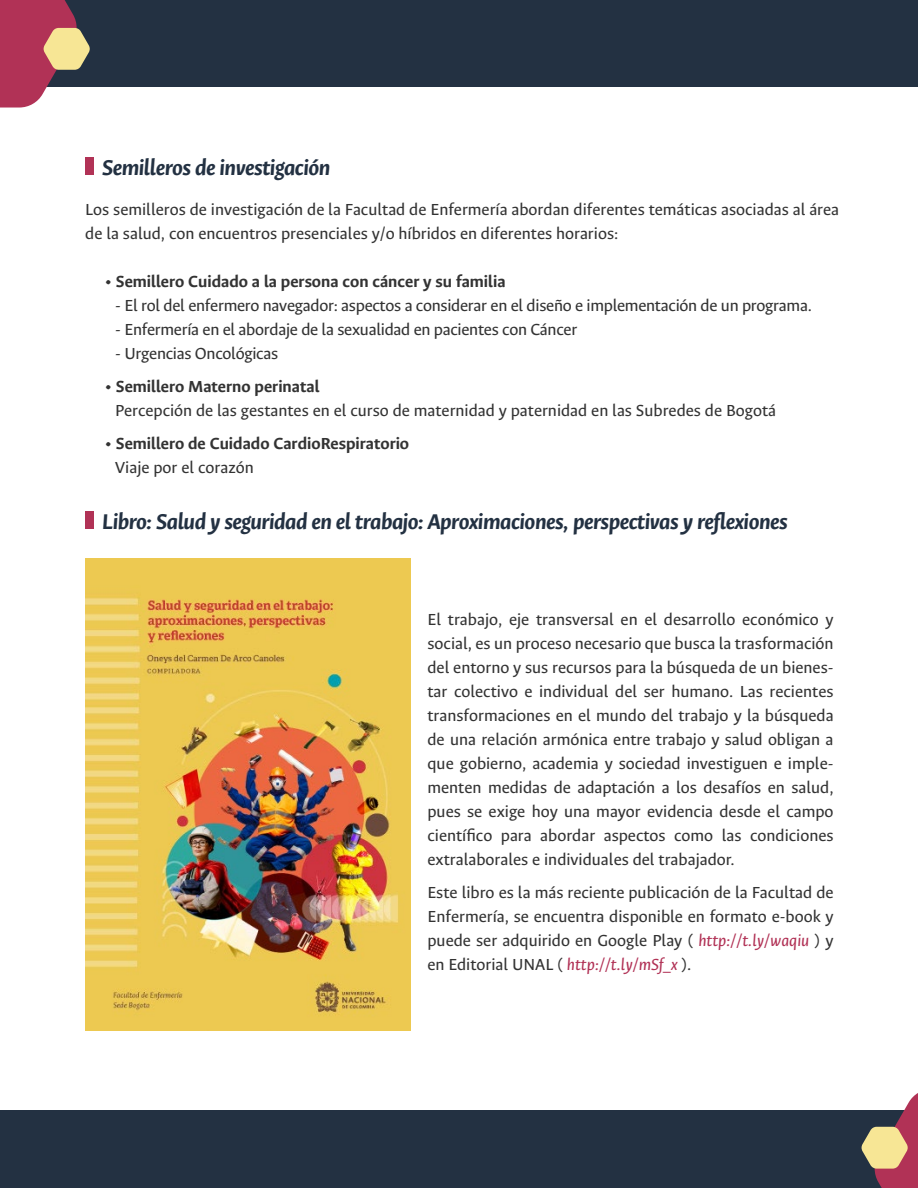
<style>
.page{position:relative;width:918px;height:1188px;background:#fff}
.page>*{position:absolute;margin:0;border:0;box-sizing:border-box;transform-origin:0 0}
.t1{font:italic 700 24px "Ancizar Sans";letter-spacing:-.02em;color:#233142}
.t2{font:18px/24px "Ancizar Sans";color:#333;text-align:justify}
.t3{font:700 18px "Ancizar Sans";color:#333}
.s1{font-style:italic;color:#b13256}
</style>
<div class="page">
<div style="left:86px;top:158px;width:8px;height:17px;background:#b13256"></div>
<div style="left:86px;top:512px;width:8px;height:17px;background:#b13256"></div>
<img style="left:86px;top:558px;width:325px;height:472px">
<div style="left:0;top:0;width:918px;height:86px;background:#233142"></div>
<svg style="left:0;top:0;width:90px;height:108px"></svg>
<div style="left:0;top:1110px;width:918px;height:78px;background:#233142"></div>
<svg style="left:862px;top:1093px;width:56px;height:95px"></svg>
<h1 class="t1" style="left:102px;top:153px;width:230px">Semilleros de investigación</h1>
<p class="t2" style="left:85px;top:198px;width:755px">Los semilleros de investigación de la Facultad de Enfermería abordan diferentes temáticas asociadas al área de la salud, con encuentros presenciales y/o híbridos en diferentes horarios:</p>
<p class="t3" style="left:105px;top:272px;width:402px">• Semillero Cuidado a la persona con cáncer y su familia</p>
<p class="t2" style="left:115px;top:294px;width:698px">- El rol del enfermero navegador: aspectos a considerar en el diseño e implementación de un programa.</p>
<p class="t2" style="left:115px;top:318px;width:464px">- Enfermería en el abordaje de la sexualidad en pacientes con Cáncer</p>
<p class="t2" style="left:115px;top:342px;width:164px">- Urgencias Oncológicas</p>
<p class="t3" style="left:105px;top:377px;width:216px">• Semillero Materno perinatal</p>
<p class="t2" style="left:115px;top:399px;width:662px">Percepción de las gestantes en el curso de maternidad y paternidad en las Subredes de Bogotá</p>
<p class="t3" style="left:105px;top:434px;width:306px">• Semillero de Cuidado CardioRespiratorio</p>
<p class="t2" style="left:115px;top:456px;width:140px">Viaje por el corazón</p>
<h1 class="t1" style="left:102px;top:507px;width:687px">Libro: Salud y seguridad en el trabajo: Aproximaciones, perspectivas y reflexiones</h1>
<p class="t2" style="left:427px;top:607px;width:408px">El trabajo, eje transversal en el desarrollo económico y social, es un proceso necesario que busca la trasformación del entorno y sus recursos para la búsqueda de un bienes&shy;tar colectivo e individual del ser humano. Las recientes transformaciones en el mundo del trabajo y la búsqueda de una relación armónica entre trabajo y salud obligan a que gobierno, academia y sociedad investiguen e imple&shy;menten medidas de adaptación a los desafíos en salud, pues se exige hoy una mayor evidencia desde el campo científico para abordar aspectos como las condiciones extralaborales e individuales del trabajador.</p>
<p class="t2" style="left:427px;top:880px;width:408px">Este libro es la más reciente publicación de la Facultad de Enfermería, se encuentra disponible en formato e-book y puede ser adquirido en Google Play ( <span class="s1">http://t.ly/waqiu</span> ) y en Editorial UNAL ( <span class="s1">http://t.ly/mSf_x</span> ).</p>
</div>
